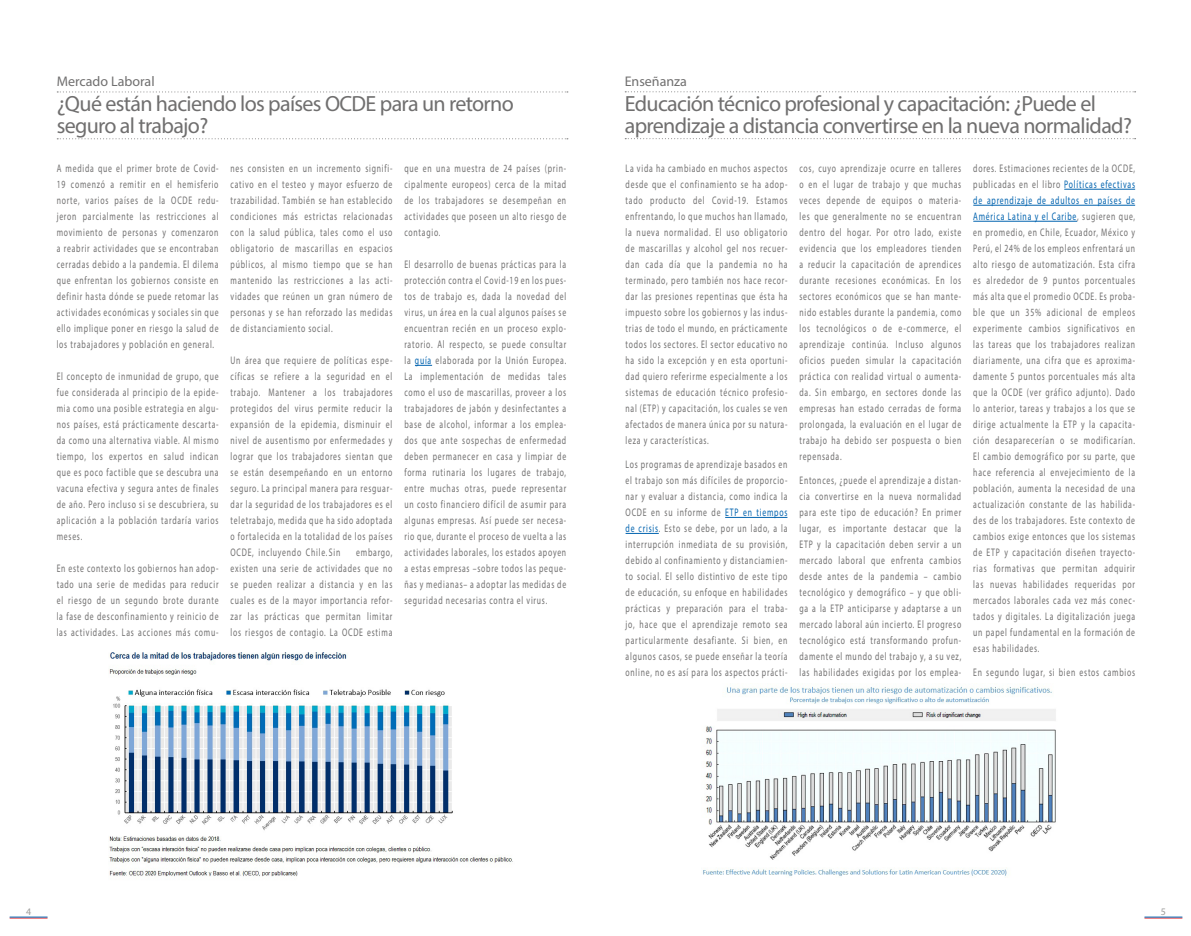
<style>
.page{position:relative;width:1191px;height:936px;background:#fff}
.page>*{position:absolute;margin:0;border:0;box-sizing:border-box;transform-origin:0 0}
._001_Epigrafe{font:22px/22px "Myriad Pro";letter-spacing:-.03em;color:#706f6f}
._001_Epigrafe-2{font:14px "Myriad Pro";color:#706f6f}
._007_Texto_Normal{font:11px/16px "Myriad Pro";letter-spacing:.1em;color:#706f6f;text-align:justify;scale:.7 1}
.t1{font:10px "Myriad Pro";color:#9d9d9c}
.s1{color:#0063af}
</style>
<div class="page">
<svg style="left:57px;top:91px;width:511px;height:1px"></svg>
<svg style="left:57px;top:138px;width:511px;height:1px"></svg>
<hr style="left:10px;top:917px;width:38px;height:1px;background:#e73439">
<hr style="left:10px;top:916px;width:38px;height:1px;background:#0063af">
<hr style="left:1144px;top:917px;width:38px;height:1px;background:#e73439">
<hr style="left:1144px;top:916px;width:38px;height:1px;background:#0063af">
<svg style="left:625px;top:91px;width:510px;height:1px"></svg>
<svg style="left:625px;top:138px;width:510px;height:1px"></svg>
<hr style="left:725px;top:517px;width:62px;height:1px;background:#0063af">
<hr style="left:625px;top:533px;width:34px;height:1px;background:#0063af">
<hr style="left:1064px;top:189px;width:71px;height:1px;background:#0063af">
<hr style="left:973px;top:205px;width:162px;height:1px;background:#0063af">
<hr style="left:973px;top:221px;width:104px;height:1px;background:#0063af">
<img style="left:703px;top:686px;width:353px;height:191px">
<svg style="left:415px;top:365px;width:17px;height:1px"></svg>
<img style="left:109px;top:652px;width:404px;height:225px">
<p class="_001_Epigrafe-2" style="left:57px;top:72px;width:99px">Mercado Laboral</p>
<p class="_001_Epigrafe" style="left:57px;top:92px;width:459px">¿Qué están haciendo los países OCDE para un retorno seguro al trabajo?</p>
<p class="_007_Texto_Normal" style="left:57px;top:160px;width:233px">A medida que el primer brote de Covid-19 comenzó a remitir en el hemisferio norte, varios países de la OCDE redu&shy;jeron parcialmente las restricciones al movimiento de personas y comenzaron a reabrir actividades que se encontraban cerradas debido a la pandemia. El dilema que enfrentan los gobiernos consiste en definir hasta dónde se puede retomar las actividades económicas y sociales sin que ello implique poner en riesgo la salud de los trabajadores y población en general.</p>
<p class="_007_Texto_Normal" style="left:57px;top:368px;width:233px">El concepto de inmunidad de grupo, que fue considerada al principio de la epide&shy;mia como una posible estrategia en algu&shy;nos países, está prácticamente descarta&shy;da como una alternativa viable. Al mismo tiempo, los expertos en salud indican que es poco factible que se descubra una vacuna efectiva y segura antes de finales de año. Pero incluso si se descubriera, su aplicación a la población tardaría varios meses.</p>
<p class="_007_Texto_Normal" style="left:57px;top:560px;width:233px">En este contexto los gobiernos han adop&shy;tado una serie de medidas para reducir el riesgo de un segundo brote durante la fase de desconfinamiento y reinicio de las actividades. Las acciones más comu-</p>
<p class="_007_Texto_Normal" style="left:230px;top:160px;width:233px">nes consisten en un incremento signifi&shy;cativo en el testeo y mayor esfuerzo de trazabilidad. También se han establecido condiciones más estrictas relacionadas con la salud pública, tales como el uso obligatorio de mascarillas en espacios públicos, al mismo tiempo que se han mantenido las restricciones a las acti&shy;vidades que reúnen un gran número de personas y se han reforzado las medidas de distanciamiento social.</p>
<p class="_007_Texto_Normal" style="left:230px;top:352px;width:233px">Un área que requiere de políticas espe&shy;cíficas se refiere a la seguridad en el trabajo. Mantener a los trabajadores protegidos del virus permite reducir la expansión de la epidemia, disminuir el nivel de ausentismo por enfermedades y lograr que los trabajadores sientan que se están desempeñando en un entorno seguro. La principal manera para resguar&shy;dar la seguridad de los trabajadores es el teletrabajo, medida que ha sido adoptada o fortalecida en la totalidad de los países OCDE, incluyendo Chile. Sin</p>
<p class="_007_Texto_Normal" style="left:230px;top:544px;width:233px;text-indent:126px">embargo, existen una serie de actividades que no se pueden realizar a distancia y en las cuales es de la mayor importancia refor&shy;zar las prácticas que permitan limitar los riesgos de contagio. La OCDE estima</p>
<p class="_007_Texto_Normal" style="left:404px;top:160px;width:233px">que en una muestra de 24 países (prin&shy;cipalmente europeos) cerca de la mitad de los trabajadores se desempeñan en actividades que poseen un alto riesgo de contagio.</p>
<p class="_007_Texto_Normal" style="left:404px;top:256px;width:233px">El desarrollo de buenas prácticas para la protección contra el Covid-19 en los pues&shy;tos de trabajo es, dada la novedad del virus, un área en la cual algunos países se encuentran recién en un proceso explo&shy;ratorio. Al respecto, se puede consultar la <span class="s1">guía</span> elaborada por la Unión Europea.<br>La implementación de medidas tales como el uso de mascarillas, proveer a los trabajadores de jabón y desinfectantes a base de alcohol, informar a los emplea&shy;dos que ante sospechas de enfermedad deben permanecer en casa y limpiar de forma rutinaria los lugares de trabajo, entre muchas otras, puede representar un costo financiero difícil de asumir para algunas empresas. Así puede ser necesa&shy;rio que, durante el proceso de vuelta a las actividades laborales, los estados apoyen a estas empresas –sobre todos las peque&shy;ñas y medianas– a adoptar las medidas de seguridad necesarias contra el virus.</p>
<p class="_001_Epigrafe-2" style="left:624px;top:72px;width:64px">Enseñanza</p>
<p class="_001_Epigrafe" style="left:624px;top:92px;width:509px">Educación técnico profesional y capacitación: ¿Puede el aprendizaje a distancia convertirse en la nueva normalidad?</p>
<p class="_007_Texto_Normal" style="left:625px;top:160px;width:233px">La vida ha cambiado en muchos aspectos desde que el confinamiento se ha adop&shy;tado producto del Covid-19. Estamos enfrentando, lo que muchos han llamado, la nueva normalidad. El uso obligatorio de mascarillas y alcohol gel nos recuer&shy;dan cada día que la pandemia no ha terminado, pero también nos hace recor&shy;dar las presiones repentinas que ésta ha impuesto sobre los gobiernos y las indus&shy;trias de todo el mundo, en prácticamente todos los sectores. El sector educativo no ha sido la excepción y en esta oportuni&shy;dad quiero referirme especialmente a los sistemas de educación técnico profesio&shy;nal (ETP) y capacitación, los cuales se ven afectados de manera única por su natura&shy;leza y características.</p>
<p class="_007_Texto_Normal" style="left:625px;top:456px;width:233px">Los programas de aprendizaje basados en el trabajo son más difíciles de proporcio&shy;nar y evaluar a distancia, como indica la OCDE en su informe de <span class="s1">ETP en tiempos de crisis</span>. Esto se debe, por un lado, a la interrupción inmediata de su provisión, debido al confinamiento y distanciamien&shy;to social. El sello distintivo de este tipo de educación, su enfoque en habilidades prácticas y preparación para el traba&shy;jo, hace que el aprendizaje remoto sea particularmente desafiante. Si bien, en algunos casos, se puede enseñar la teoría online, no es así para los aspectos prácti-</p>
<p class="_007_Texto_Normal" style="left:799px;top:160px;width:233px">cos, cuyo aprendizaje ocurre en talleres o en el lugar de trabajo y que muchas veces depende de equipos o materia&shy;les que generalmente no se encuentran dentro del hogar. Por otro lado, existe evidencia que los empleadores tienden a reducir la capacitación de aprendices durante recesiones económicas. En los sectores económicos que se han mante&shy;nido estables durante la pandemia, como los tecnológicos o de e-commerce, el aprendizaje continúa. Incluso algunos oficios pueden simular la capacitación práctica con realidad virtual o aumenta&shy;da. Sin embargo, en sectores donde las empresas han estado cerradas de forma prolongada, la evaluación en el lugar de trabajo ha debido ser pospuesta o bien repensada.</p>
<p class="_007_Texto_Normal" style="left:799px;top:472px;width:233px">Entonces, ¿puede el aprendizaje a distan&shy;cia convertirse en la nueva normalidad para este tipo de educación? En primer lugar, es importante destacar que la ETP y la capacitación deben servir a un mercado laboral que enfrenta cambios desde antes de la pandemia – cambio tecnológico y demográfico – y que obli&shy;ga a la ETP anticiparse y adaptarse a un mercado laboral aún incierto. El progreso tecnológico está transformando profun&shy;damente el mundo del trabajo y, a su vez, las habilidades exigidas por los emplea-</p>
<p class="_007_Texto_Normal" style="left:973px;top:160px;width:233px">dores. Estimaciones recientes de la OCDE, publicadas en el libro <span class="s1">Políticas efectivas de aprendizaje de adultos en países de América Latina y el Caribe</span>, sugieren que, en promedio, en Chile, Ecuador, México y Perú, el 24% de los empleos enfrentará un alto riesgo de automatización. Esta cifra es alrededor de 9 puntos porcentuales más alta que el promedio OCDE. Es proba&shy;ble que un 35% adicional de empleos experimente cambios significativos en las tareas que los trabajadores realizan diariamente, una cifra que es aproxima&shy;damente 5 puntos porcentuales más alta que la OCDE (ver gráfico adjunto). Dado lo anterior, tareas y trabajos a los que se dirige actualmente la ETP y la capacita&shy;ción desaparecerían o se modificarían.<br>El cambio demográfico por su parte, que hace referencia al envejecimiento de la población, aumenta la necesidad de una actualización constante de las habilida&shy;des de los trabajadores. Este contexto de cambios exige entonces que los sistemas de ETP y capacitación diseñen trayecto&shy;rias formativas que permitan adquirir las nuevas habilidades requeridas por mercados laborales cada vez más conec&shy;tados y digitales. La digitalización juega un papel fundamental en la formación de esas habilidades.</p>
<p class="_007_Texto_Normal" style="left:973px;top:664px;width:233px">En segundo lugar, si bien estos cambios</p>
<p class="t1" style="left:26px;top:905px;width:7px">4</p>
<p class="t1" style="left:1160px;top:905px;width:7px">5</p>
</div>
